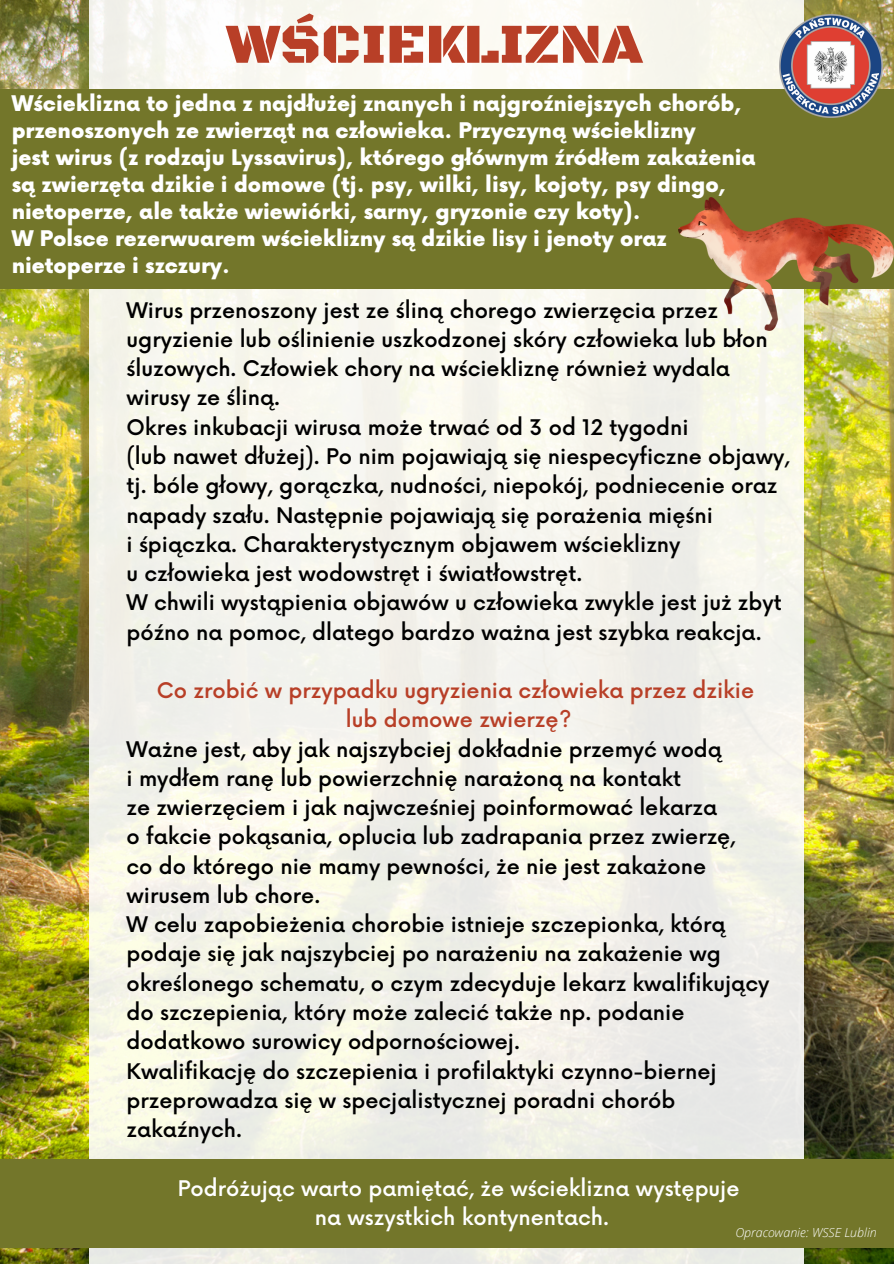
<style>
.page{position:relative;width:894px;height:1264px;background:#fff}
.page>*{position:absolute;margin:0;border:0;box-sizing:border-box;transform-origin:0 0}
.t1{font:57px "Black Ops One";color:#b83f27}
.t2{font:500 21px/29.2px "Now";color:#000}
.t3{font:900 21px/27px "Now";color:#fff}
.t4{font:500 21px/29.2px "Now";color:#fff;text-align:center}
.t5{font:500 21px "Now";color:#b83f27}
.t6{font:italic 300 12.45px "Open Sans";color:#fff}
</style>
<div class="page">
<img style="left:0;top:0;width:893px;height:1263px">
<div style="left:89px;top:0;width:715px;height:1263px;background:linear-gradient(to right,#f6f6eb,#f2f1ea)"></div>
<div style="left:0;top:89px;width:893px;height:200px;background:#73762a"></div>
<div style="left:0;top:1159px;width:893px;height:88px;background:#73762a"></div>
<img style="left:678px;top:198px;width:215px;height:133px">
<img style="left:779px;top:14px;width:103px;height:104px">
<h2 class="t1" style="left:226px;top:11px;width:418px">WŚCIEKLIZNA</h2>
<p class="t3" style="left:12px;top:91px;width:745px">Wścieklizna to jedna z najdłużej znanych i najgroźniejszych chorób, przenoszonych ze zwierząt na człowieka. Przyczyną wścieklizny<br>jest wirus (z rodzaju Lyssavirus), którego głównym źródłem zakażenia są zwierzęta dzikie i domowe (tj. psy, wilki, lisy, kojoty, psy dingo, nietoperze, ale także wiewiórki, sarny, gryzonie czy koty).<br>W Polsce rezerwuarem wścieklizny są dzikie lisy i jenoty oraz nietoperze i szczury.</p>
<h1 class="t2" style="left:126px;top:297px;width:664px">Wirus przenoszony jest ze śliną chorego zwierzęcia przez ugryzienie lub oślinienie uszkodzonej skóry człowieka lub błon śluzowych. Człowiek chory na wściekliznę również wydala wirusy ze śliną.<br>Okres inkubacji wirusa może trwać od 3 od 12 tygodni<br>(lub nawet dłużej). Po nim pojawiają się niespecyficzne objawy, tj. bóle głowy, gorączka, nudności, niepokój, podniecenie oraz napady szału. Następnie pojawiają się porażenia mięśni<br>i śpiączka. Charakterystycznym objawem wścieklizny<br>u człowieka jest wodowstręt i światłowstręt.<br>W chwili wystąpienia objawów u człowieka zwykle jest już zbyt późno na pomoc, dlatego bardzo ważna jest szybka reakcja.</h1>
<h2 class="t5" style="left:157px;top:679px;width:598px">Co zrobić w przypadku ugryzienia człowieka przez dzikie</h2>
<h2 class="t5" style="left:346px;top:708px;width:227px">lub domowe zwierzę?</h2>
<h2 class="t2" style="left:126px;top:735px;width:597px">Ważne jest, aby jak najszybciej dokładnie przemyć wodą</h2>
<h2 class="t2" style="left:126px;top:765px;width:556px">i mydłem ranę lub powierzchnię narażoną na kontakt</h2>
<h2 class="t2" style="left:126px;top:794px;width:592px">ze zwierzęciem i jak najwcześniej poinformować lekarza</h2>
<h2 class="t2" style="left:126px;top:823px;width:610px">o fakcie pokąsania, oplucia lub zadrapania przez zwierzę,</h2>
<h2 class="t2" style="left:126px;top:852px;width:581px">co do którego nie mamy pewności, że nie jest zakażone</h2>
<h2 class="t2" style="left:126px;top:882px;width:195px">wirusem lub chore.</h2>
<h2 class="t2" style="left:126px;top:911px;width:600px">W celu zapobieżenia chorobie istnieje szczepionka, którą</h2>
<h2 class="t2" style="left:126px;top:940px;width:595px">podaje się jak najszybciej po narażeniu na zakażenie wg</h2>
<h2 class="t2" style="left:126px;top:969px;width:644px">określonego schematu, o czym zdecyduje lekarz kwalifikujący</h2>
<h2 class="t2" style="left:126px;top:999px;width:559px">do szczepienia, który może zalecić także np. podanie</h2>
<h2 class="t2" style="left:126px;top:1028px;width:395px">dodatkowo surowicy odpornościowej.</h2>
<h2 class="t2" style="left:126px;top:1057px;width:591px">Kwalifikację do szczepienia i profilaktyki czynno-biernej</h2>
<h2 class="t2" style="left:126px;top:1086px;width:550px">przeprowadza się w specjalistycznej poradni chorób</h2>
<h2 class="t2" style="left:126px;top:1116px;width:117px">zakaźnych.</h2>
<h2 class="t4" style="left:178px;top:1174px;width:563px">Podróżując warto pamiętać, że wścieklizna występuje na wszystkich kontynentach.</h2>
<p class="t6" style="left:735px;top:1223px;width:143px">Opracowanie: WSSE Lublin</p>
</div>
